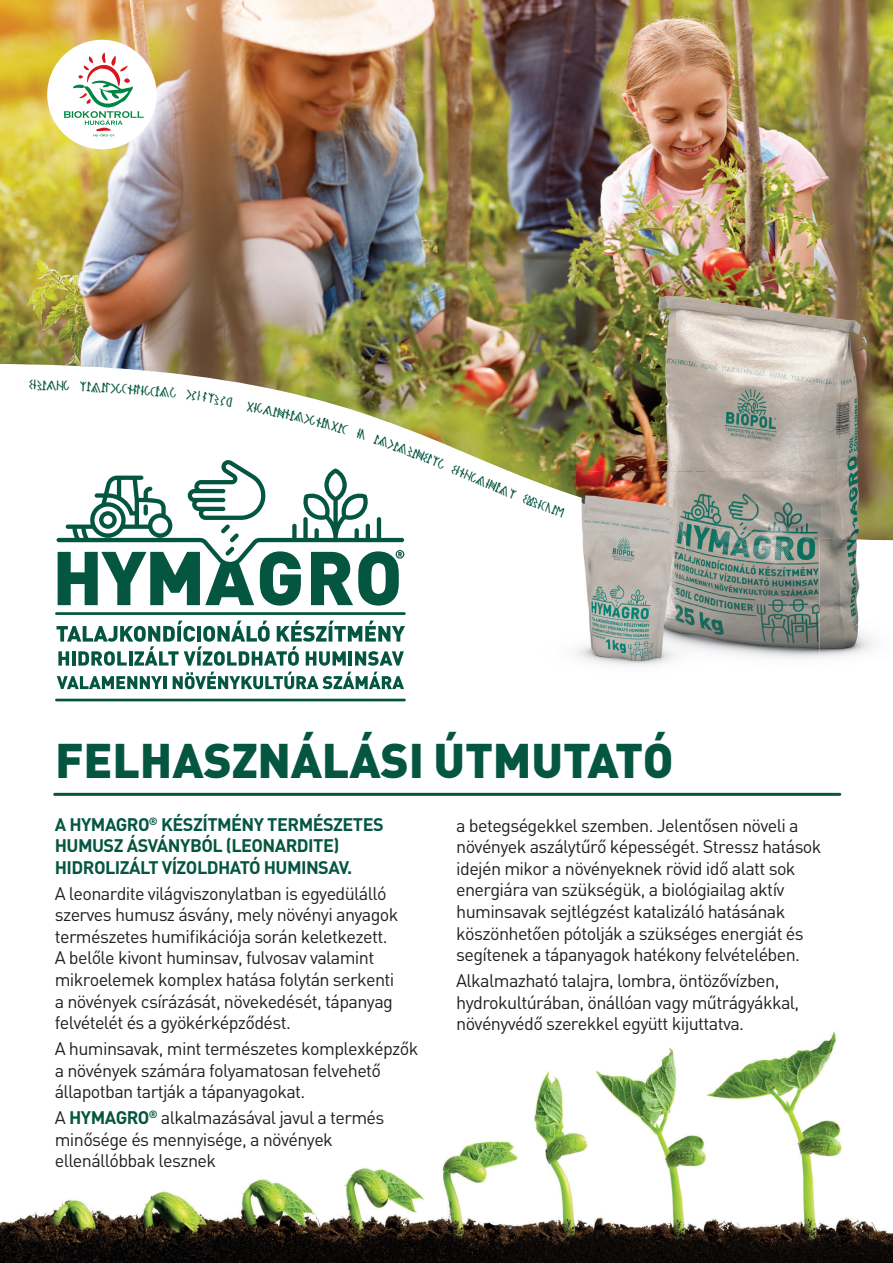
<style>
.page{position:relative;width:893px;height:1263px;background:#fff}
.page>*{position:absolute;margin:0;border:0;box-sizing:border-box;transform-origin:0 0}
.t1{font:900 48px "DIN Pro";letter-spacing:-.005em;color:#055641}
.t2{font:18px/21.6px "DIN Pro";letter-spacing:-.035em;color:#231f20}
.t3{font:700 18px/21.6px "DIN Pro";letter-spacing:-.03em;color:#055641}
.t4{font:13.5px "egirovasbalroljobbra";color:#055641}
.s1{font-weight:700;color:#055641}
</style>
<div class="page">
<img style="left:0;top:1032px;width:893px;height:231px">
<img style="left:0;top:0;width:893px;height:364px">
<img style="left:10px;top:364px;width:566px;height:257px">
<hr style="left:53px;top:793px;width:788px;height:3px;background:#055641;border-radius:2px">
<img style="left:576px;top:249px;width:317px;height:289px">
<img style="left:820px;top:538px;width:73px;height:120px">
<img style="left:437px;top:471px;width:139px;height:183px">
<img style="left:565px;top:471px;width:11px;height:25px">
<img style="left:576px;top:538px;width:244px;height:128px">
<img style="left:576px;top:471px;width:244px;height:67px">
<svg style="left:56px;top:621px;width:349px;height:68px"></svg>
<hr style="left:55px;top:612px;width:351px;height:3px;background:#055641">
<hr style="left:55px;top:699px;width:351px;height:2px;background:#055641">
<svg style="left:57px;top:468px;width:347px;height:137px"></svg>
<svg style="left:58px;top:460px;width:243px;height:146px"></svg>
<svg style="left:311px;top:550px;width:93px;height:56px"></svg>
<div style="left:47px;top:40px;width:110px;height:109px;background:#fff;border-radius:50%"></div>
<svg style="left:64px;top:53px;width:80px;height:83px"></svg>
<svg style="left:47px;top:380px;width:22px;height:11px"></svg>
<svg style="left:159px;top:387px;width:18px;height:11px"></svg>
<svg style="left:186px;top:390px;width:47px;height:18px"></svg>
<svg style="left:246px;top:401px;width:103px;height:34px"></svg>
<svg style="left:356px;top:428px;width:62px;height:30px"></svg>
<svg style="left:450px;top:471px;width:115px;height:47px"></svg>
<p class="t4" style="left:29px;top:379px;width:20px;rotate:1deg">hiamma</p>
<p class="t4" style="left:80px;top:380px;width:28px;rotate:3deg">tala</p>
<p class="t4" style="left:107px;top:382px;width:33px;rotate:4deg">jkondí</p>
<p class="t4" style="left:138px;top:384px;width:24px;rotate:5deg">cioná</p>
<p class="t4" style="left:419px;top:449px;width:31px;rotate:22deg">zható</p>
<p class="t4" style="left:455px;top:463px;width:53px;rotate:23deg">hidrolizá</p>
<p class="t1" style="left:55px;top:719px;width:620px">FELHASZNÁLÁSI ÚTMUTATÓ</p>
<p class="t3" style="left:55px;top:811px;width:330px">A HYMAGRO<sup>®</sup> KÉSZÍTMÉNY TERMÉSZETES<br>HUMUSZ ÁSVÁNYBÓL (LEONARDITE)<br>HIDROLIZÁLT VÍZOLDHATÓ HUMINSAV.</p>
<p class="t2" style="left:55px;top:880px;width:345px">A leonardite világviszonylatban is egyedülálló szerves humusz ásvány, mely növényi anyagok természetes humifikációja során keletkezett.<br>A belőle kivont huminsav, fulvosav valamint mikroelemek komplex hatása folytán serkenti a növények csírázását, növekedését, tápanyag felvételét és a gyökérképződést.</p>
<p class="t2" style="left:55px;top:1036px;width:365px">A huminsavak, mint természetes komplexképzők a növények számára folyamatosan felvehető állapotban tartják a tápanyagokat.</p>
<p class="t2" style="left:55px;top:1105px;width:331px">A <span class="s1">HYMAGRO</span><sup>®</sup> alkalmazásával javul a termés minősége és mennyisége, a növények ellenállóbbak lesznek</p>
<p class="t2" style="left:456px;top:812px;width:367px">a betegségekkel szemben. Jelentősen növeli a növények aszálytűrő képességét. Stressz hatások idején mikor a növényeknek rövid idő alatt sok energiára van szükségük, a biológiailag aktív huminsavak sejtlégzést katalizáló hatásának köszönhetően pótolják a szükséges energiát és segítenek a tápanyagok hatékony felvételében.</p>
<p class="t2" style="left:456px;top:968px;width:345px">Alkalmazható talajra, lombra, öntözővízben, hydrokultúrában, önállóan vagy műtrágyákkal, növényvédő szerekkel együtt kijuttatva.</p>
</div>
